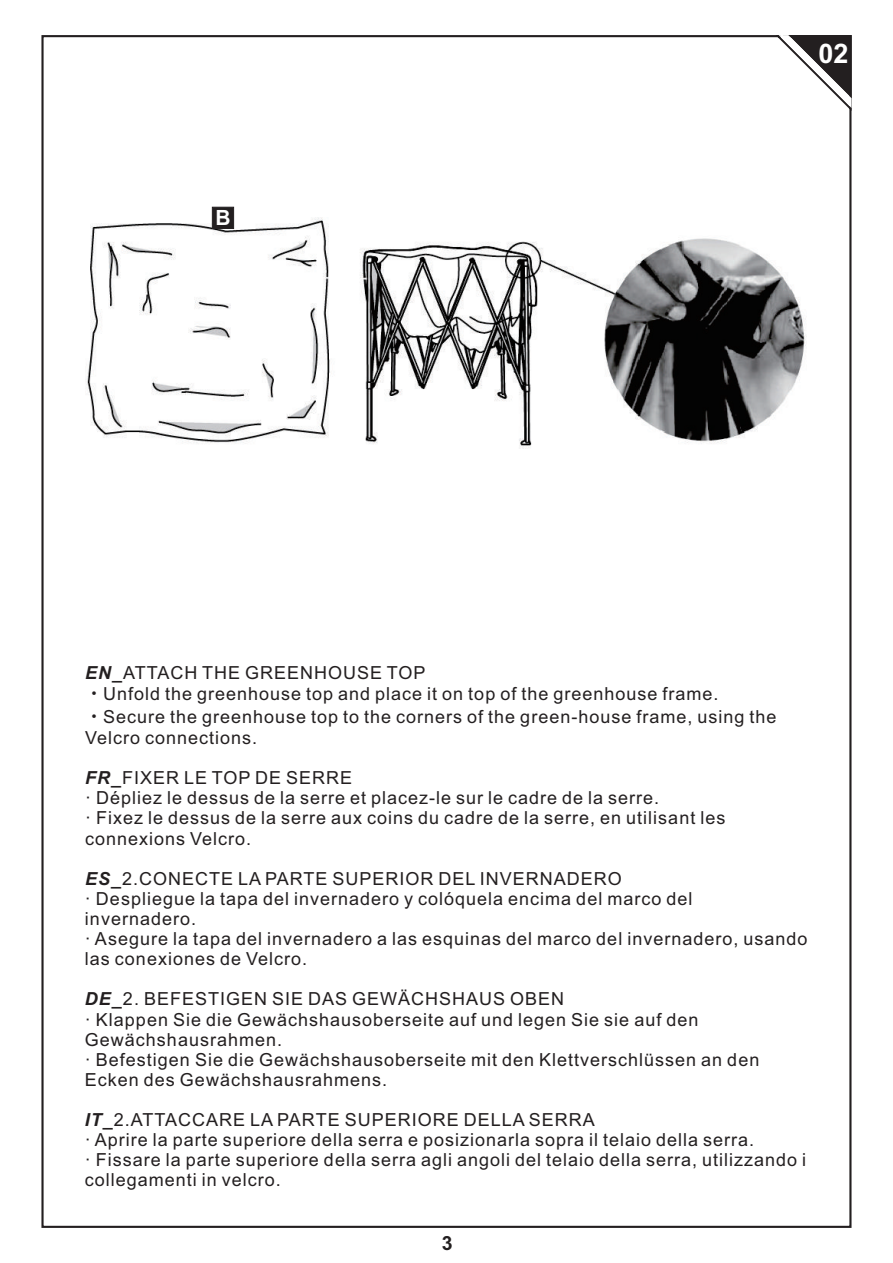
<style>
.page{position:relative;width:893px;height:1263px;background:#fff}
.page>*{position:absolute;margin:0;border:0;box-sizing:border-box;transform-origin:0 0}
.t1{font:700 27px "Arial";color:#fff}
.t2{font:700 21px "Arial";color:#fff}
.t3{font:700 19.5px "Arial";color:#231f20}
.t4{font:18px/20.1px "Arial";letter-spacing:.055em;color:#231f20}
.s1{font-weight:700;font-style:italic}
.s2{font-family:"Adobe Fangsong Std"}
</style>
<div class="page">
<svg style="left:775px;top:35px;width:77px;height:79px"></svg>
<img style="left:86px;top:218px;width:721px;height:230px">
<svg style="left:211px;top:206px;width:23px;height:23px"></svg>
<p class="t2" style="left:215px;top:210px;width:17px">B</p>
<h1 class="t1" style="left:818px;top:43px;width:32px">02</h1>
<p class="t4" style="left:85px;top:663px;width:693px;line-height:21.8px"><span class="s1">EN_</span>ATTACH THE GREENHOUSE TOP<br><span class="s2">·</span>Unfold the greenhouse top and place it on top of the greenhouse frame. <span class="s2">·</span>Secure the greenhouse top to the corners of the green-house frame, using the Velcro connections.</p>
<p class="t4" style="left:85px;top:769px;width:642px"><span class="s1">FR_</span>FIXER LE TOP DE SERRE<br>· Dépliez le dessus de la serre et placez-le sur le cadre de la serre.<br>· Fixez le dessus de la serre aux coins du cadre de la serre, en utilisant les connexions Velcro.</p>
<p class="t4" style="left:85px;top:870px;width:724px"><span class="s1">ES_</span>2.CONECTE LA PARTE SUPERIOR DEL INVERNADERO<br>· Despliegue la tapa del invernadero y colóquela encima del marco del invernadero.<br>· Asegure la tapa del invernadero a las esquinas del marco del invernadero, usando las conexiones de Velcro.</p>
<p class="t4" style="left:85px;top:991px;width:676px"><span class="s1">DE_</span>2. BEFESTIGEN SIE DAS GEWÄCHSHAUS OBEN<br>· Klappen Sie die Gewächshausoberseite auf und legen Sie sie auf den Gewächshausrahmen.<br>· Befestigen Sie die Gewächshausoberseite mit den Klettverschlüssen an den Ecken des Gewächshausrahmens.</p>
<p class="t4" style="left:85px;top:1111px;width:723px"><span class="s1">IT_</span>2.ATTACCARE LA PARTE SUPERIORE DELLA SERRA<br>· Aprire la parte superiore della serra e posizionarla sopra il telaio della serra.<br>· Fissare la parte superiore della serra agli angoli del telaio della serra, utilizzando i collegamenti in velcro.</p>
<p class="t3" style="left:442px;top:1236px;width:12px">3</p>
</div>
